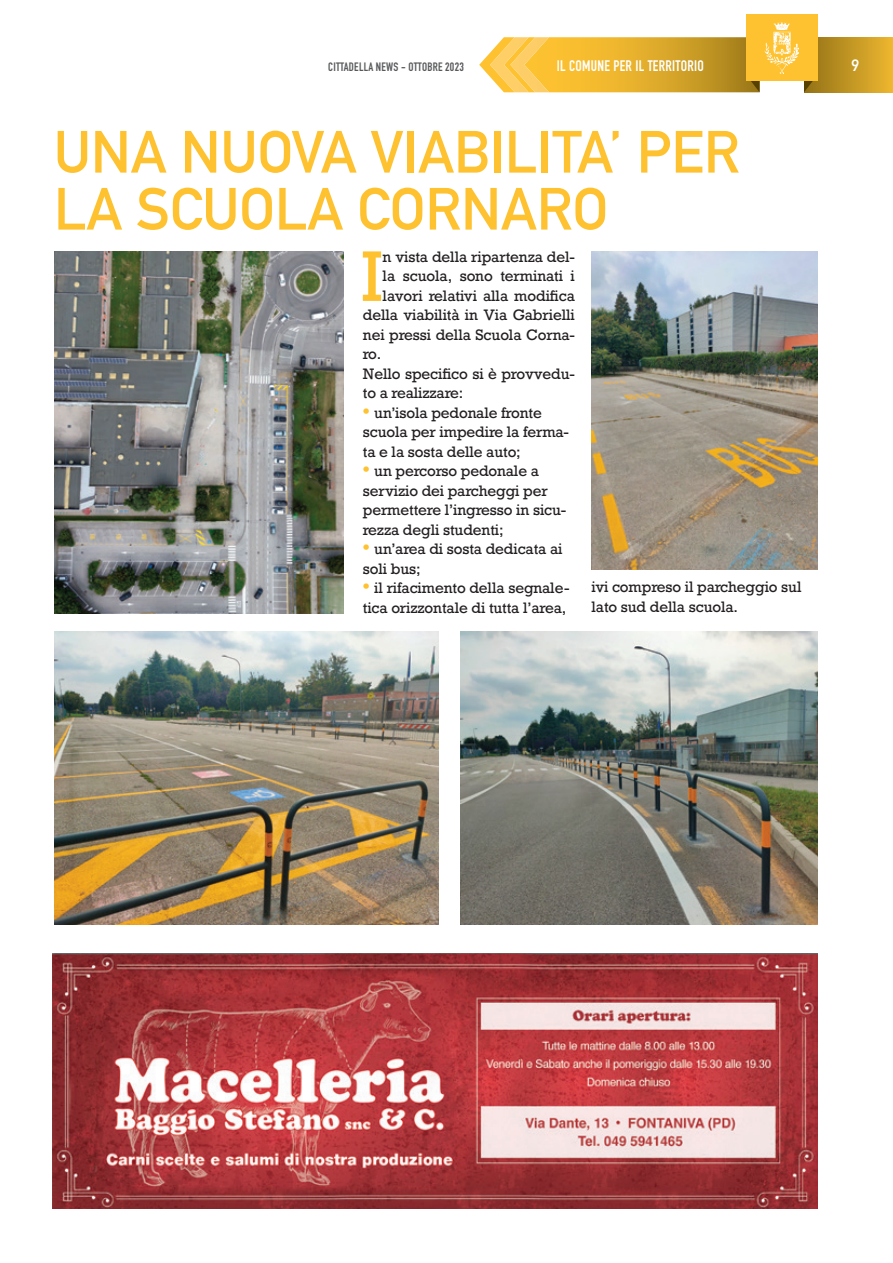
<style>
.page{position:relative;width:893px;height:1263px;background:#fff}
.page>*{position:absolute;margin:0;border:0;box-sizing:border-box;transform-origin:0 0}
.t1{font:67.2px "Rockwell";color:#fec231}
.t2{font:700 58.5px/57px "DIN Alternate";color:#fec231}
.t3{font:700 16.5px "DIN Alternate";color:#fff}
.t4{font:700 15px "DIN Condensed";letter-spacing:.02em;color:#fff}
.t5{font:14.25px/19.5px "Rockwell";letter-spacing:-.01em;color:#231f20}
.t6{font:700 12px "DIN Condensed";letter-spacing:.02em;color:#57585a}
.s1{font-weight:700;font-size:18px;color:#fec231}
</style>
<div class="page">
<svg style="left:817px;top:37px;width:76px;height:55px;background:#c79924"></svg>
<svg style="left:479px;top:37px;width:281px;height:55px;background:#e3b33c"></svg>
<svg style="left:804px;top:75px;width:14px;height:17px"></svg>
<div style="left:746px;top:15px;width:71px;height:66px;background:#fec231"></div>
<img style="left:764px;top:22px;width:35px;height:51px">
<img style="left:54px;top:251px;width:289px;height:362px">
<img style="left:591px;top:251px;width:227px;height:319px">
<img style="left:54px;top:631px;width:384px;height:294px">
<img style="left:460px;top:631px;width:358px;height:294px">
<img style="left:52px;top:954px;width:766px;height:255px">
<p class="t6" style="left:328px;top:58px;width:137px">CITTADELLA NEWS - OTTOBRE 2023</p>
<p class="t4" style="left:557px;top:55px;width:149px">IL COMUNE PER IL TERRITORIO</p>
<p class="t3" style="left:851px;top:52px;width:9px">9</p>
<h2 class="t2" style="left:54px;top:120px;width:687px">UNA NUOVA VIABILITA’ PER<br>LA SCUOLA CORNARO</h2>
<h1 class="t1" style="left:361px;top:235px;width:24px">I</h1>
<p class="t5" style="left:383px;top:247px;width:194px">n vista della ripartenza del-</p>
<p class="t5" style="left:383px;top:267px;width:194px">la scuola, sono terminati i</p>
<p class="t5" style="left:383px;top:286px;width:194px">lavori relativi alla modifica</p>
<p class="t5" style="left:363px;top:306px;width:214px">della viabilità in Via Gabrielli</p>
<p class="t5" style="left:363px;top:325px;width:214px">nei pressi della Scuola Corna-</p>
<p class="t5" style="left:363px;top:345px;width:20px">ro.</p>
<p class="t5" style="left:363px;top:364px;width:214px">Nello specifico si è provvedu-</p>
<p class="t5" style="left:363px;top:384px;width:102px">to a realizzare:</p>
<p class="t5" style="left:363px;top:403px;width:208px"><span class="s1">•</span> un’isola pedonale fronte scuola per impedire la ferma&shy;ta e la sosta delle auto;</p>
<p class="t5" style="left:363px;top:462px;width:205px"><span class="s1">•</span> un percorso pedonale a servizio dei parcheggi per permettere l’ingresso in sicu&shy;rezza degli studenti;</p>
<p class="t5" style="left:363px;top:540px;width:201px"><span class="s1">•</span> un’area di sosta dedicata ai soli bus;</p>
<p class="t5" style="left:363px;top:579px;width:208px"><span class="s1">•</span> il rifacimento della segnale&shy;tica orizzontale di tutta l’area,</p>
<p class="t5" style="left:591px;top:578px;width:212px">ivi compreso il parcheggio sul lato sud della scuola.</p>
</div>
